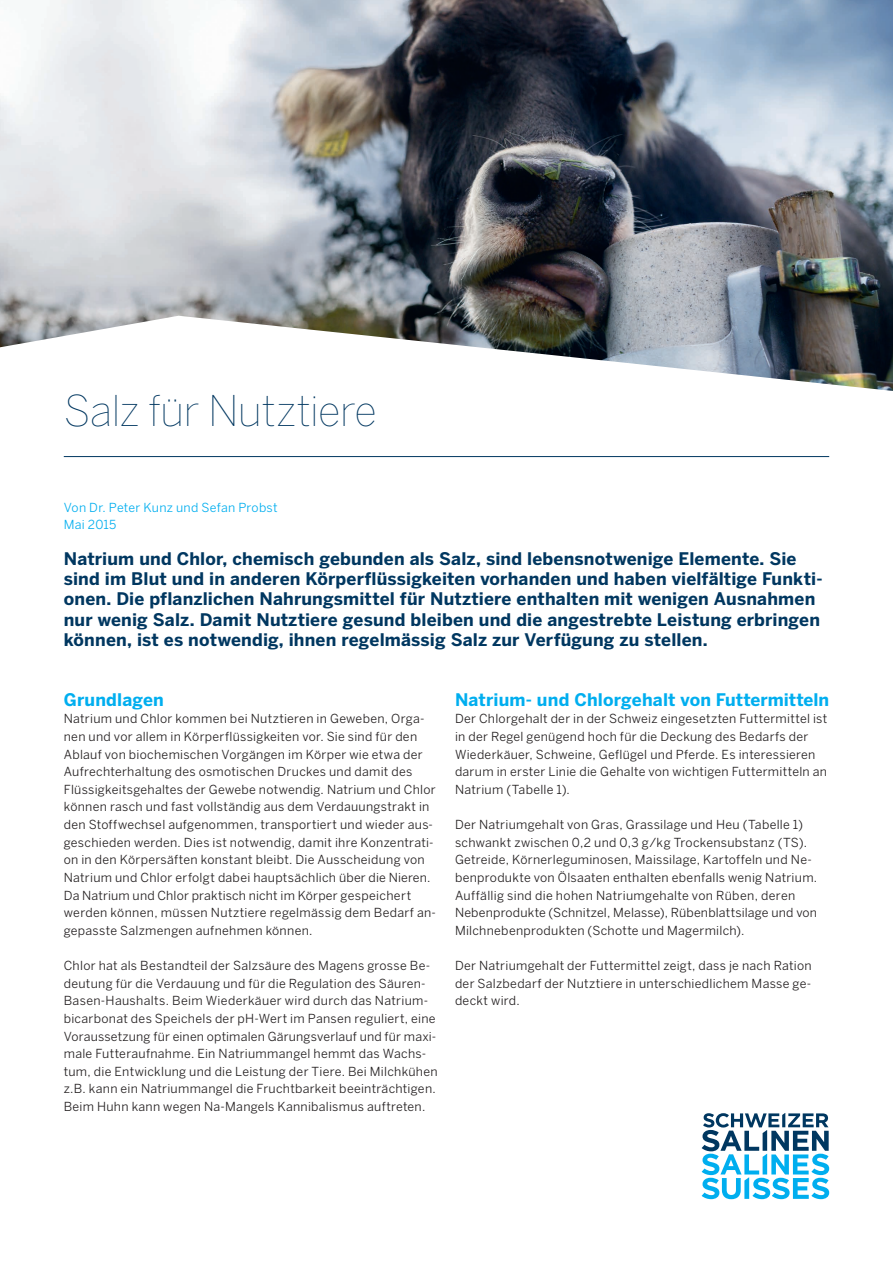
<style>
.page{position:relative;width:893px;height:1263px;background:#fff}
.page>*{position:absolute;margin:0;border:0;box-sizing:border-box;transform-origin:0 0}
.t1{font:100 42px "Benton Sans";letter-spacing:-.01em;color:#003760}
.t2{font:700 17.25px/20.2px "Benton Sans";letter-spacing:.01em;color:#003760}
.t3{font:700 17.25px "Benton Sans";letter-spacing:.005em;color:#00aeef}
.t4{font:12.3px/17.5px "Benton Sans";letter-spacing:.02em;color:#231f20}
.t5{font:12.3px/17.5px "Benton Sans";letter-spacing:.02em;color:#00aeef}
</style>
<div class="page">
<img style="left:0;top:0;width:893px;height:316px">
<img style="left:0;top:316px;width:893px;height:75px">
<hr style="left:64px;top:456px;width:765px;height:1px;background:#003760">
<svg style="left:702px;top:1113px;width:127px;height:86px"></svg>
<h1 class="t1" style="left:64px;top:386px;width:315px">Salz für Nutztiere</h1>
<p class="t5" style="left:64px;top:498px;width:215px">Von Dr. Peter Kunz und Sefan Probst<br>Mai 2015</p>
<p class="t2" style="left:64px;top:548px;width:760px">Natrium und Chlor, chemisch gebunden als Salz, sind lebensnotwenige Elemente. Sie sind im Blut und in anderen Körperflüssigkeiten vorhanden und haben vielfältige Funkti&shy;onen. Die pflanzlichen Nahrungsmittel für Nutztiere enthalten mit wenigen Ausnahmen nur wenig Salz. Damit Nutztiere gesund bleiben und die angestrebte Leistung erbringen können, ist es notwendig, ihnen regelmässig Salz zur Verfügung zu stellen.</p>
<h2 class="t3" style="left:64px;top:689px;width:102px">Grundlagen</h2>
<p class="t4" style="left:64px;top:710px;width:374px">Natrium und Chlor kommen bei Nutztieren in Geweben, Orga&shy;nen und vor allem in Körperflüssigkeiten vor. Sie sind für den Ablauf von biochemischen Vorgängen im Körper wie etwa der Aufrechterhaltung des osmotischen Druckes und damit des Flüssigkeitsgehaltes der Gewebe notwendig. Natrium und Chlor können rasch und fast vollständig aus dem Verdauungstrakt in den Stoffwechsel aufgenommen, transportiert und wieder aus&shy;geschieden werden. Dies ist notwendig, damit ihre Konzentrati&shy;on in den Körpersäften konstant bleibt. Die Ausscheidung von Natrium und Chlor erfolgt dabei hauptsächlich über die Nieren.<br>Da Natrium und Chlor praktisch nicht im Körper gespeichert werden können, müssen Nutztiere regelmässig dem Bedarf an&shy;gepasste Salzmengen aufnehmen können.</p>
<p class="t4" style="left:64px;top:957px;width:375px">Chlor hat als Bestandteil der Salzsäure des Magens grosse Be&shy;deutung für die Verdauung und für die Regulation des Säuren-Basen-Haushalts. Beim Wiederkäuer wird durch das Natrium&shy;bicarbonat des Speichels der pH-Wert im Pansen reguliert, eine Voraussetzung für einen optimalen Gärungsverlauf und für maxi&shy;male Futteraufnahme. Ein Natriummangel hemmt das Wachs&shy;tum, die Entwicklung und die Leistung der Tiere. Bei Milchkühen z.B. kann ein Natriummangel die Fruchtbarkeit beeinträchtigen.<br>Beim Huhn kann wegen Na-Mangels Kannibalismus auftreten.</p>
<h2 class="t3" style="left:455px;top:689px;width:376px">Natrium- und Chlorgehalt von Futtermitteln</h2>
<p class="t4" style="left:455px;top:710px;width:374px">Der Chlorgehalt der in der Schweiz eingesetzten Futtermittel ist in der Regel genügend hoch für die Deckung des Bedarfs der Wiederkäuer, Schweine, Geflügel und Pferde. Es interessieren darum in erster Linie die Gehalte von wichtigen Futtermitteln an Natrium (Tabelle 1).</p>
<p class="t4" style="left:455px;top:816px;width:364px">Der Natriumgehalt von Gras, Grassilage und Heu (Tabelle 1) schwankt zwischen 0,2 und 0,3 g/kg Trockensubstanz (TS).<br>Getreide, Körnerleguminosen, Maissilage, Kartoffeln und Ne&shy;benprodukte von Ölsaaten enthalten ebenfalls wenig Natrium.<br>Auffällig sind die hohen Natriumgehalte von Rüben, deren Nebenprodukte (Schnitzel, Melasse), Rübenblattsilage und von Milchnebenprodukten (Schotte und Magermilch).</p>
<p class="t4" style="left:455px;top:957px;width:358px;text-align:justify">Der Natriumgehalt der Futtermittel zeigt, dass je nach Ration der Salzbedarf der Nutztiere in unterschiedlichem Masse ge&shy;deckt wird.</p>
</div>
